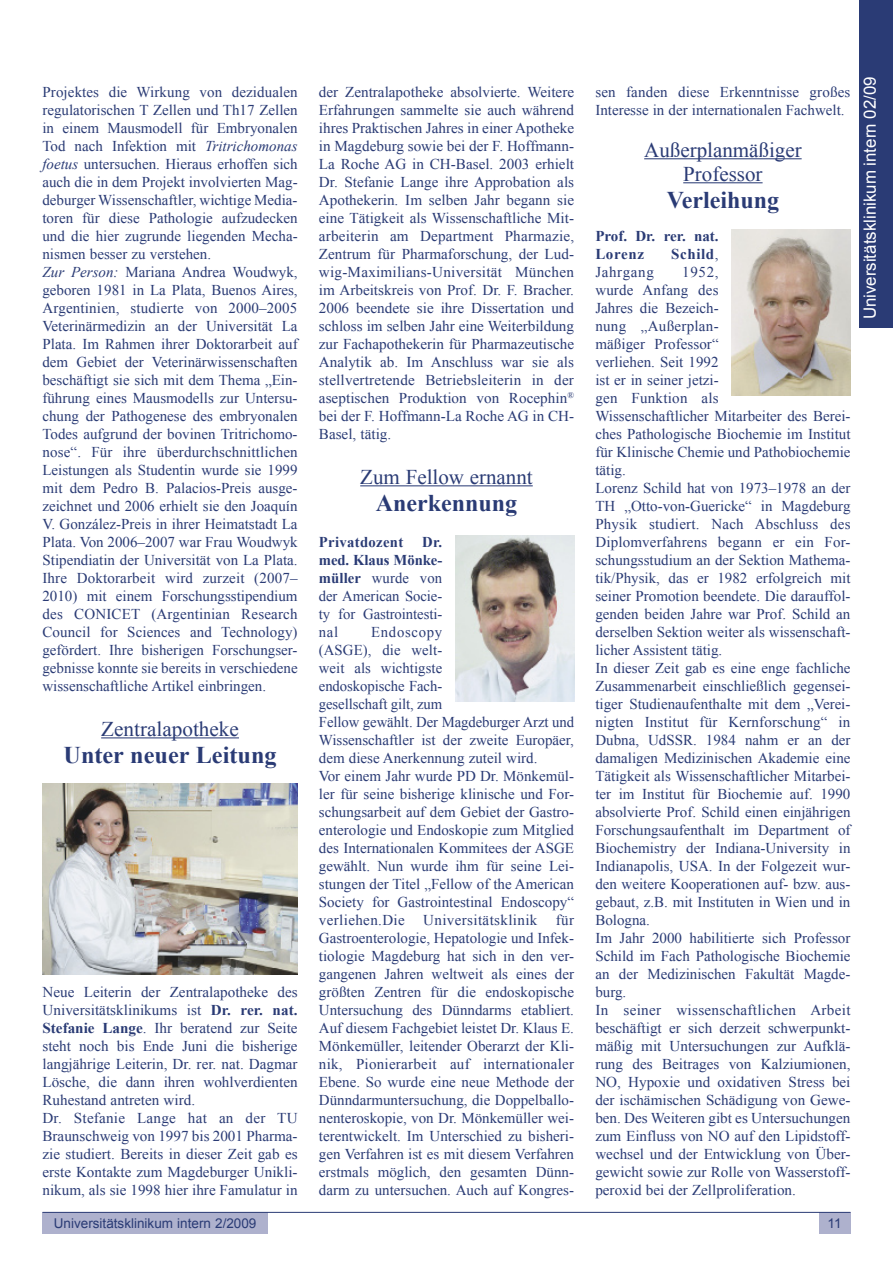
<style>
.page{position:relative;width:893px;height:1263px;background:#fff}
.page>*{position:absolute;margin:0;border:0;box-sizing:border-box;transform-origin:0 0}
.t1{font:700 24px "Times New Roman";color:#2a3b75}
.t2{font:21px/24px "Times New Roman";color:#2a3b75;text-align:center}
.t3{font:16.8px "Arial";color:#fff}
.t4{font:15px/18px "Times New Roman";color:#2a3b75}
.t5{font:700 15px/18px "Times New Roman";color:#2a3b75}
.t6{font:15px "Times New Roman";letter-spacing:.045em;color:#2a3b75}
.t7{font:700 15px "Times New Roman";letter-spacing:.03em;color:#2a3b75}
.t8{font:13.5px "Arial";color:#2a3b75}
.s1{font-style:italic}
.s2{font-weight:700}
.s3{font-weight:400}
</style>
<div class="page">
<div style="left:42px;top:1212px;width:226px;height:21px;background:#aeb1cd"></div>
<div style="left:818px;top:1212px;width:32px;height:21px;background:#aeb1cd"></div>
<div style="left:859px;top:0;width:34px;height:327px;background:#2a3b75"></div>
<hr style="left:42px;top:1212px;width:808px;height:1px;background:#2a3b75">
<hr style="left:101px;top:737px;width:138px;height:1px;background:#2a3b75">
<hr style="left:360px;top:485px;width:173px;height:1px;background:#2a3b75">
<hr style="left:644px;top:158px;width:158px;height:1px;background:#2a3b75">
<hr style="left:683px;top:182px;width:79px;height:1px;background:#2a3b75">
<img style="left:42px;top:783px;width:256px;height:192px">
<img style="left:455px;top:536px;width:119px;height:166px">
<img style="left:731px;top:230px;width:119px;height:165px">
<p class="t4" style="left:42px;top:82px;width:257px">Projektes die Wirkung von dezidualen regulatorischen T Zellen und Th17 Zellen in einem Mausmodell für Embryonalen Tod nach Infektion mit <span class="s1">Tritrichomonas foetus</span> untersuchen. Hieraus erhoffen sich auch die in dem Projekt involvierten Mag&shy;deburger Wissenschaftler, wichtige Media&shy;toren für diese Pathologie aufzudecken und die hier zugrunde liegenden Mecha&shy;nismen besser zu verstehen.<br><span class="s1">Zur Person:</span> Mariana Andrea Woudwyk, geboren 1981 in La Plata, Buenos Aires, Argentinien, studierte von 2000–2005<br>Veterinärmedizin an der Universität La Plata. Im Rahmen ihrer Doktorarbeit auf dem Gebiet der Veterinärwissenschaften beschäftigt sie sich mit dem Thema „Ein&shy;führung eines Mausmodells zur Untersu&shy;chung der Pathogenese des embryonalen Todes aufgrund der bovinen Tritrichomo&shy;nose“. Für ihre überdurchschnittlichen Leistungen als Studentin wurde sie 1999 mit dem Pedro B. Palacios-Preis ausge&shy;zeichnet und 2006 erhielt sie den Joaquín V. González-Preis in ihrer Heimatstadt La Plata. Von 2006–2007 war Frau Woudwyk Stipendiatin der Universität von La Plata.<br>Ihre Doktorarbeit wird zurzeit (2007– 2010) mit einem Forschungsstipendium des CONICET (Argentinian Research Council for Sciences and Technology) gefördert. Ihre bisherigen Forschungser&shy;gebnisse konnte sie bereits in verschiedene wissenschaftliche Artikel einbringen.</p>
<h2 class="t2" style="left:101px;top:716px;width:139px">Zentralapotheke</h2>
<h1 class="t1" style="left:64px;top:741px;width:215px">Unter neuer Leitung</h1>
<p class="t4" style="left:42px;top:982px;width:257px">Neue Leiterin der Zentralapotheke des Universitätsklinikums ist <span class="s2">Dr. rer. nat.<br>Stefanie Lange</span>. Ihr beratend zur Seite steht noch bis Ende Juni die bisherige langjährige Leiterin, Dr. rer. nat. Dagmar Lösche, die dann ihren wohlverdienten Ruhestand antreten wird.<br>Dr. Stefanie Lange hat an der TU Braunschweig von 1997 bis 2001 Pharma&shy;zie studiert. Bereits in dieser Zeit gab es erste Kontakte zum Magdeburger Unikli&shy;nikum, als sie 1998 hier ihre Famulatur in</p>
<p class="t4" style="left:319px;top:82px;width:257px;text-align:justify">der Zentralapotheke absolvierte. Weitere Erfahrungen sammelte sie auch während ihres Praktischen Jahres in einer Apotheke in Magdeburg sowie bei der F. Hoffmann-La Roche AG in CH-Basel. 2003 erhielt Dr. Stefanie Lange ihre Approbation als Apothekerin. Im selben Jahr begann sie eine Tätigkeit als Wissenschaftliche Mit&shy;arbeiterin am Department Pharmazie, Zentrum für Pharmaforschung, der Lud&shy;wig-Maximilians-Universität München im Arbeitskreis von Prof. Dr. F. Bracher.<br>2006 beendete sie ihre Dissertation und schloss im selben Jahr eine Weiterbildung zur Fachapothekerin für Pharmazeutische Analytik ab. Im Anschluss war sie als stellvertretende Betriebsleiterin in der aseptischen Produktion von Rocephin<sup>® </sup>bei der F. Hoffmann-La Roche AG in CH-Basel, tätig.</p>
<h2 class="t2" style="left:360px;top:464px;width:174px">Zum Fellow ernannt</h2>
<h1 class="t1" style="left:376px;top:489px;width:143px">Anerkennung</h1>
<p class="t4" style="left:319px;top:532px;width:125px;text-align:justify"><span class="s2">Privatdozent Dr. med. Klaus Mönke&shy;müller</span> wurde von der American Socie&shy;ty for Gastrointesti&shy;nal</p>
<p class="t4" style="left:319px;top:622px;width:257px;text-indent:52px">Endoscopy<br>(ASGE), die welt-<br>weit als wichtigste<br>endoskopische Fach-<br>gesellschaft gilt, zum<br>Fellow gewählt. Der Magdeburger Arzt und Wissenschaftler ist der zweite Europäer, dem diese Anerkennung zuteil wird.<br>Vor einem Jahr wurde PD Dr. Mönkemül&shy;ler für seine bisherige klinische und For&shy;schungsarbeit auf dem Gebiet der Gastro&shy;enterologie und Endoskopie zum Mitglied des Internationalen Kommitees der ASGE gewählt. Nun wurde ihm für seine Lei&shy;stungen der Titel „Fellow of the American Society for Gastrointestinal Endoscopy“ verliehen.Die Universitätsklinik für Gastroenterologie, Hepatologie und Infek&shy;tiologie Magdeburg hat sich in den ver&shy;gangenen Jahren weltweit als eines der größten Zentren für die endoskopische Untersuchung des Dünndarms etabliert.<br>Auf diesem Fachgebiet leistet Dr. Klaus E.<br>Mönkemüller, leitender Oberarzt der Kli&shy;nik, Pionierarbeit auf internationaler Ebene. So wurde eine neue Methode der Dünndarmuntersuchung, die Doppelballo&shy;nenteroskopie, von Dr. Mönkemüller wei&shy;terentwickelt. Im Unterschied zu bisheri&shy;gen Verfahren ist es mit diesem Verfahren erstmals möglich, den gesamten Dünn&shy;darm zu untersuchen. Auch auf Kongres-</p>
<p class="t4" style="left:595px;top:82px;width:257px">sen fanden diese Erkenntnisse großes<br>Interesse in der internationalen Fachwelt.</p>
<h2 class="t2" style="left:644px;top:137px;width:159px">Außerplanmäßiger<br>Professor</h2>
<h1 class="t1" style="left:667px;top:186px;width:114px">Verleihung</h1>
<p class="t5" style="left:595px;top:226px;width:125px">Prof. Dr. rer. nat.<br>Lorenz</p>
<p class="t7" style="left:671px;top:245px;width:49px">Schild<span class="s3">,</span></p>
<p class="t6" style="left:595px;top:263px;width:60px">Jahrgang</p>
<p class="t4" style="left:595px;top:262px;width:257px;text-indent:87px">1952,<br>wurde Anfang des<br>Jahres die Bezeich-<br>nung „Außerplan-<br>mäßiger Professor“<br>verliehen. Seit 1992<br>ist er in seiner jetzi-<br>gen Funktion als<br>Wissenschaftlicher Mitarbeiter des Berei&shy;ches Pathologische Biochemie im Institut für Klinische Chemie und Pathobiochemie tätig.<br>Lorenz Schild hat von 1973–1978 an der TH „Otto-von-Guericke“ in Magdeburg Physik studiert. Nach Abschluss des Diplomverfahrens begann er ein For&shy;schungsstudium an der Sektion Mathema&shy;tik/Physik, das er 1982 erfolgreich mit seiner Promotion beendete. Die darauffol&shy;genden beiden Jahre war Prof. Schild an derselben Sektion weiter als wissenschaft&shy;licher Assistent tätig.<br>In dieser Zeit gab es eine enge fachliche Zusammenarbeit einschließlich gegensei&shy;tiger Studienaufenthalte mit dem „Verei&shy;nigten Institut für Kernforschung“ in Dubna, UdSSR. 1984 nahm er an der damaligen Medizinischen Akademie eine Tätigkeit als Wissenschaftlicher Mitarbei&shy;ter im Institut für Biochemie auf. 1990 absolvierte Prof. Schild einen einjährigen Forschungsaufenthalt im Department of Biochemistry der Indiana-University in Indianapolis, USA. In der Folgezeit wur&shy;den weitere Kooperationen auf- bzw. aus&shy;gebaut, z.B. mit Instituten in Wien und in Bologna.<br>Im Jahr 2000 habilitierte sich Professor Schild im Fach Pathologische Biochemie an der Medizinischen Fakultät Magde&shy;burg.<br>In seiner wissenschaftlichen Arbeit beschäftigt er sich derzeit schwerpunkt&shy;mäßig mit Untersuchungen zur Aufklä&shy;rung des Beitrages von Kalziumionen, NO, Hypoxie und oxidativen Stress bei der ischämischen Schädigung von Gewe&shy;ben. Des Weiteren gibt es Untersuchungen zum Einfluss von NO auf den Lipidstoff&shy;wechsel und der Entwicklung von Über&shy;gewicht sowie zur Rolle von Wasserstoff&shy;peroxid bei der Zellproliferation.</p>
<p class="t8" style="left:54px;top:1215px;width:204px">Universitätsklinikum intern 2/2009</p>
<p class="t8" style="left:827px;top:1215px;width:16px">11</p>
<p class="t3" style="left:860px;top:319px;width:244px;rotate:-90deg">Universitätsklinikum intern 02/09</p>
</div>
